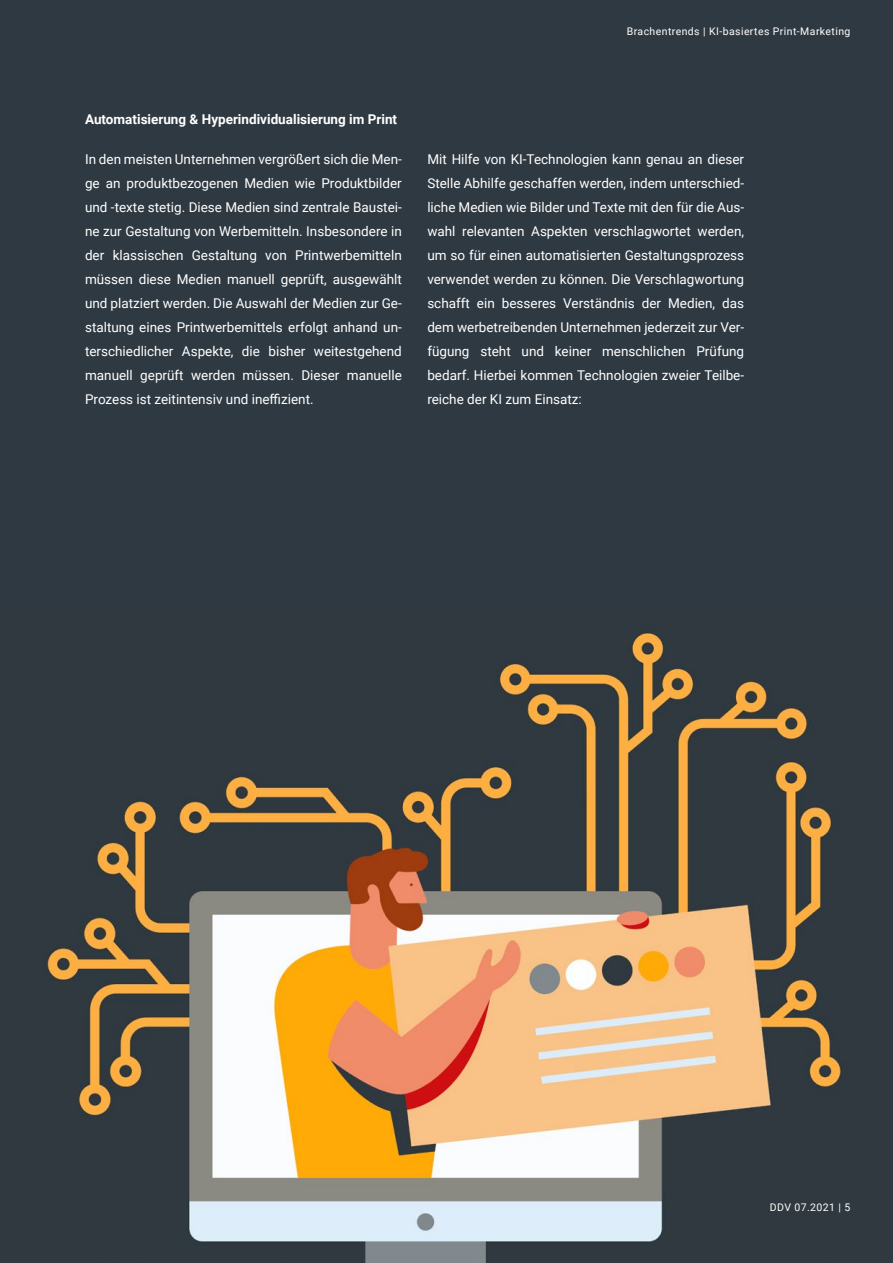
<style>
.page{position:relative;width:893px;height:1263px;background:#2f3941}
.page>*{position:absolute;margin:0;border:0;box-sizing:border-box;transform-origin:0 0}
.Copy{font:13.5px/24px "Roboto";color:#fff;text-align:justify}
.HL_im_Text{font:700 13.5px "Roboto";color:#fff}
.t1{font:10.5px "Roboto";letter-spacing:.04em;color:#fff}
</style>
<div class="page">
<img style="left:44px;top:626px;width:804px;height:637px">
<p class="t1" style="left:627px;top:24px;width:225px">Brachentrends | KI-basiertes Print-Marketing</p>
<p class="HL_im_Text" style="left:85px;top:109px;width:314px">Automatisierung &amp; Hyperindividualisierung im Print</p>
<p class="Copy" style="left:85px;top:147px;width:318px">In den meisten Unternehmen vergrößert sich die Men&shy;ge an produktbezogenen Medien wie Produktbilder und -texte stetig. Diese Medien sind zentrale Baustei&shy;ne zur Gestaltung von Werbemitteln. Insbesondere in der klassischen Gestaltung von Printwerbemitteln müssen diese Medien manuell geprüft, ausgewählt und platziert werden. Die Auswahl der Medien zur Ge&shy;staltung eines Printwerbemittels erfolgt anhand un&shy;terschiedlicher Aspekte, die bisher weitestgehend manuell geprüft werden müssen. Dieser manuelle Prozess ist zeitintensiv und ineffizient.</p>
<p class="Copy" style="left:427px;top:147px;width:318px">Mit Hilfe von KI-Technologien kann genau an dieser Stelle Abhilfe geschaffen werden, indem unterschied&shy;liche Medien wie Bilder und Texte mit den für die Aus&shy;wahl relevanten Aspekten verschlagwortet werden, um so für einen automatisierten Gestaltungsprozess verwendet werden zu können. Die Verschlagwortung schafft ein besseres Verständnis der Medien, das dem werbetreibenden Unternehmen jederzeit zur Ver&shy;fügung steht und keiner menschlichen Prüfung bedarf. Hierbei kommen Technologien zweier Teilbe&shy;reiche der KI zum Einsatz:</p>
<p class="t1" style="left:770px;top:1199px;width:82px">DDV 07.2021 | 5</p>
</div>
